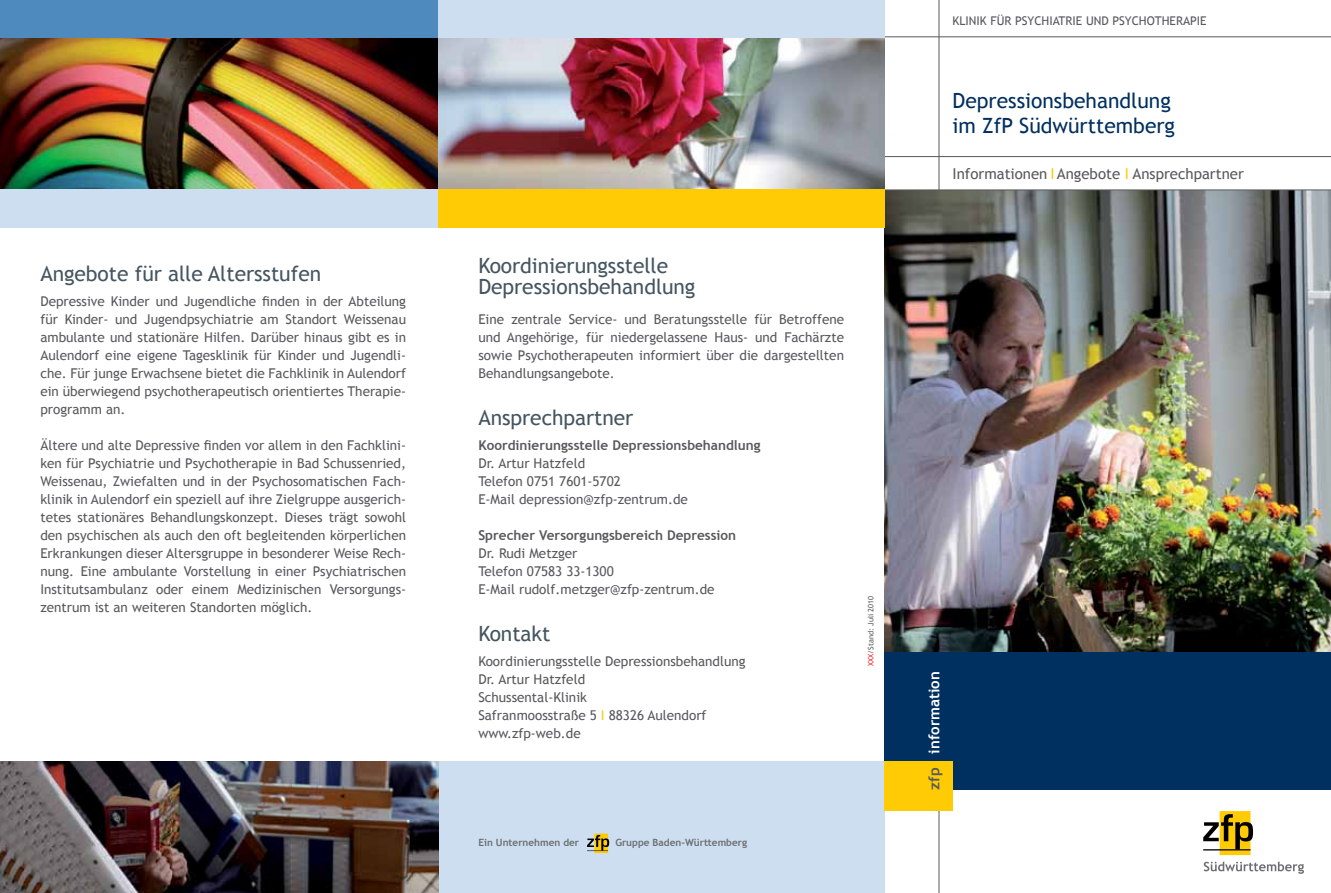
<style>
.page{position:relative;width:1331px;height:893px;background:#fff}
.page>*{position:absolute;margin:0;border:0;box-sizing:border-box;transform-origin:0 0}
.t1{font:21px/21px "Trebuchet MS";letter-spacing:-.005em;color:#455560}
.t2{font:21px/25.2px "Trebuchet MS";color:#00305f}
.t3{font:15px "Trebuchet MS";color:#58595b}
.t4{font:700 15px "Trebuchet MS";color:#fff}
.t5{font:13.5px/18px "Trebuchet MS";color:#58595b;text-align:justify}
.t6{font:700 13.5px "Trebuchet MS";color:#58595b}
.t7{font:12px "Trebuchet MS";color:#58595b}
.t8{font:700 10.05px "Trebuchet MS";color:#6d6e71}
.t9{font:7.5px "Trebuchet MS";color:#58595b}
.s1{color:#ffcb05}
.s2{color:#ed1d24}
.s3{color:#58595b}
</style>
<div class="page">
<div style="left:438px;top:761px;width:446px;height:132px;background:#ccdef0"></div>
<hr style="left:939px;top:0;width:1px;height:893px;background:#58595b">
<img style="left:884px;top:191px;width:447px;height:461px">
<div style="left:884px;top:652px;width:447px;height:137px;background:#00305f"></div>
<div style="left:1220px;top:811px;width:30px;height:44px;background:linear-gradient(to right,#ffcb05,#ffcb05)"></div>
<svg style="left:1203px;top:814px;width:50px;height:35px"></svg>
<hr style="left:1203px;top:849px;width:47px;height:1px;background:#000">
<svg style="left:1204px;top:861px;width:100px;height:13px"></svg>
<div style="left:884px;top:761px;width:68px;height:50px;background:#ffcb05"></div>
<hr style="left:884px;top:156px;width:447px;height:1px;background:#58595b">
<hr style="left:884px;top:36px;width:447px;height:1px;background:#58595b">
<hr style="left:884px;top:190px;width:447px;height:1px;background:#58595b">
<div style="left:594px;top:833px;width:14px;height:20px;background:#f3c104"></div>
<svg style="left:587px;top:835px;width:22px;height:16px"></svg>
<img style="left:0;top:37px;width:438px;height:153px">
<img style="left:438px;top:37px;width:446px;height:153px">
<div style="left:0;top:0;width:446px;height:37px;background:#4f8abe"></div>
<div style="left:438px;top:0;width:446px;height:37px;background:#ccdef0"></div>
<div style="left:0;top:190px;width:446px;height:38px;background:#ccdef0"></div>
<img style="left:0;top:761px;width:439px;height:132px">
<div style="left:438px;top:190px;width:446px;height:38px;background:#ffcb05"></div>
<h1 class="t1" style="left:40px;top:263px;width:282px">Angebote für alle Altersstufen</h1>
<p class="t5" style="left:40px;top:292px;width:367px">Depressive Kinder und Jugendliche finden in der Abteilung für Kinder- und Jugendpsychiatrie am Standort Weissenau ambulante und stationäre Hilfen. Darüber hinaus gibt es in Aulendorf eine eigene Tagesklinik für Kinder und Jugendli&shy;che. Für junge Erwachsene bietet die Fachklinik in Aulendorf ein überwiegend psychotherapeutisch orientiertes Therapie&shy;programm an.</p>
<p class="t5" style="left:40px;top:436px;width:367px">Ältere und alte Depressive finden vor allem in den Fachklini&shy;ken für Psychiatrie und Psychotherapie in Bad Schussenried, Weissenau, Zwiefalten und in der Psychosomatischen Fach&shy;klinik in Aulendorf ein speziell auf ihre Zielgruppe ausgerich&shy;tetes stationäres Behandlungskonzept. Dieses trägt sowohl den psychischen als auch den oft begleitenden körperlichen Erkrankungen dieser Altersgruppe in besonderer Weise Rech&shy;nung. Eine ambulante Vorstellung in einer Psychiatrischen I nstitutsambulanz oder einem Medizinischen Versorgungs&shy;zentrum ist an weiteren Standorten möglich.</p>
<h1 class="t1" style="left:478px;top:256px;width:219px">Koordinierungsstelle<br>Depressionsbehandlung</h1>
<p class="t5" style="left:478px;top:310px;width:367px">Eine zentrale Service- und Beratungsstelle für Betroffene und Angehörige, für niedergelassene Haus- und Fachärzte sowie Psychotherapeuten informiert über die dargestellten Behandlungsangebote.</p>
<h1 class="t1" style="left:478px;top:407px;width:156px">Ansprechpartner</h1>
<p class="t6" style="left:478px;top:437px;width:284px">Koordinierungsstelle Depressionsbehandlung</p>
<p class="t5" style="left:478px;top:454px;width:211px;text-align:left">Dr. Artur Hatzfeld<br>Telefon 0751 7601-5702<br>E-Mail depression@zfp-zentrum.de</p>
<p class="t6" style="left:478px;top:527px;width:259px">Sprecher Versorgungsbereich Depression</p>
<p class="t5" style="left:478px;top:544px;width:238px;text-align:left">Dr. Rudi Metzger<br>Telefon 07583 33-1300<br>E-Mail rudolf.metzger@zfp-zentrum.de</p>
<h1 class="t1" style="left:478px;top:623px;width:74px">Kontakt</h1>
<p class="t5" style="left:478px;top:652px;width:269px;text-align:left">Koordinierungsstelle Depressionsbehandlung<br>Dr. Artur Hatzfeld<br>Schussental-Klinik<br>Safranmoosstraße 5 <span class="s1">I</span> 88326 Aulendorf www.zfp-web.de</p>
<p class="t9" style="left:866px;top:666px;width:72px;rotate:-90deg"><span class="s2">XXX</span>/Stand: Juli 2010</p>
<p class="t8" style="left:478px;top:836px;width:102px">Ein Unternehmen der</p>
<p class="t8" style="left:615px;top:836px;width:133px">Gruppe Baden-Württemberg</p>
<p class="t7" style="left:952px;top:13px;width:256px">Klinik für psychiatrie und psychotherapie</p>
<h1 class="t2" style="left:952px;top:88px;width:224px">Depressionsbehandlung im ZfP Südwürttemberg</h1>
<p class="t3" style="left:952px;top:164px;width:293px">I nformationen <span class="s1">I</span> Angebote <span class="s1">I</span> Ansprechpartner</p>
<p class="t4" style="left:925px;top:789px;width:120px;rotate:-90deg"><span class="s3">zfp</span> information</p>
</div>
